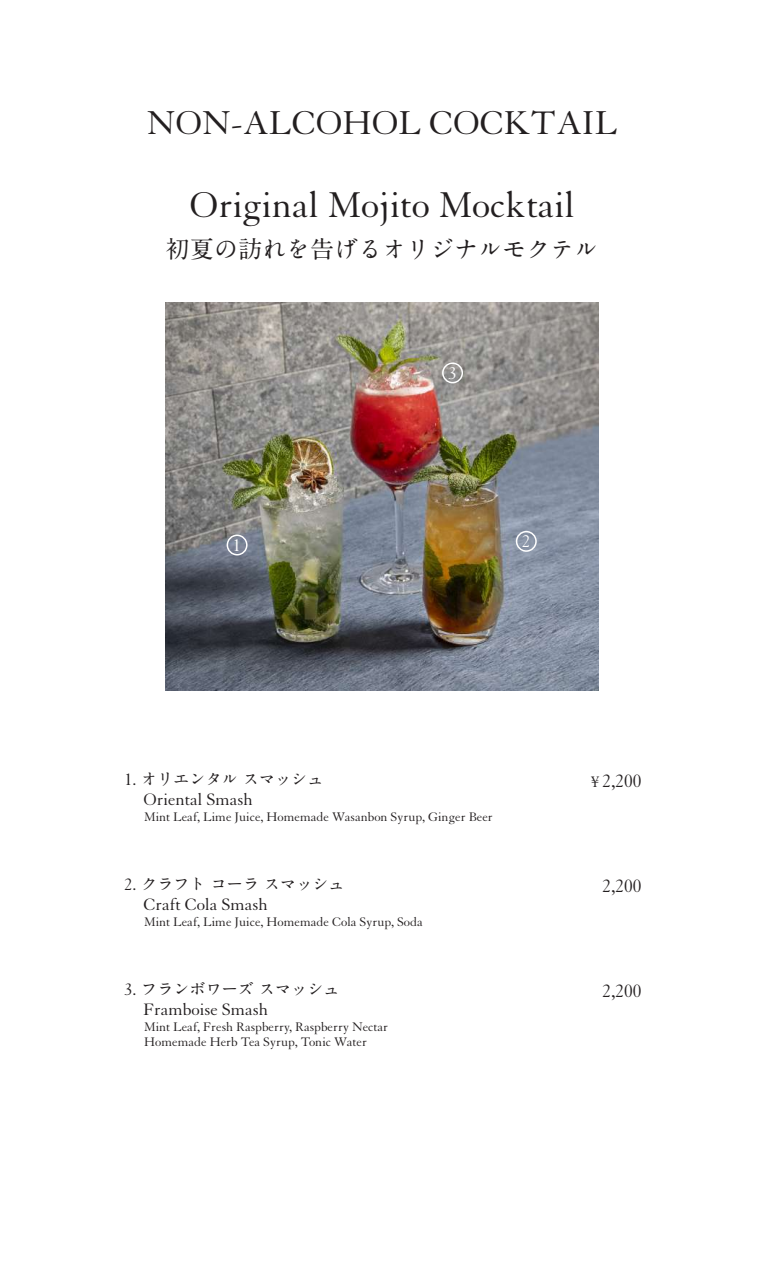
<style>
.page{position:relative;width:766px;height:1263px;background:#fff}
.page>*{position:absolute;margin:0;border:0;box-sizing:border-box;transform-origin:0 0}
.t1{font:39px "Granjon LT Std";color:#231f20}
.t2{font:36px "Granjon LT Std";color:#231f20}
.t3{font:700 24px "A1 Mincho Std";color:#231f20}
.t4{font:19.5px "Granjon LT Std";color:#231f20}
.t5{font:18.45px "Granjon LT Std";color:#fff}
.t6{font:18px "Granjon LT Std";color:#231f20}
.t7{font:700 16.5px "A1 Mincho Std";letter-spacing:-.025em;color:#231f20}
.t8{font:13.5px/15px "Granjon LT Std";color:#231f20}
.s1{font-family:"Granjon LT Std";font-weight:400;font-size:18px}
.s2{font-size:16.5px}
</style>
<div class="page">
<img style="left:165px;top:303px;width:433px;height:387px">
<div style="left:226px;top:534px;width:21px;height:21px;border:2px solid #fff;border-radius:50%"></div>
<div style="left:515px;top:531px;width:21px;height:21px;border:2px solid #fff;border-radius:50%"></div>
<div style="left:442px;top:362px;width:21px;height:21px;border:2px solid #fff;border-radius:50%"></div>
<h2 class="t2" style="left:147px;top:104px;width:472px">NON-ALCOHOL COCKTAIL</h2>
<h1 class="t1" style="left:189px;top:184px;width:387px">Original Mojito Mocktail</h1>
<h3 class="t3" style="left:166px;top:229px;width:433px">初夏の訪れを告げるオリジナルモクテル</h3>
<h3 class="t5" style="left:448px;top:363px;width:10px">3</h3>
<h3 class="t5" style="left:233px;top:535px;width:10px">1</h3>
<h3 class="t5" style="left:522px;top:531px;width:10px">2</h3>
<p class="t7" style="left:124px;top:766px;width:200px"><span class="s1">1.</span> オリエンタル スマッシュ</p>
<h3 class="t6" style="left:143px;top:790px;width:111px">Oriental Smash</h3>
<p class="t8" style="left:144px;top:810px;width:350px">Mint Leaf, Lime Juice, Homemade Wasanbon Syrup, Ginger Beer</p>
<p class="t7" style="left:124px;top:871px;width:222px"><span class="s1">2.</span> クラフト コーラ スマッシュ</p>
<h3 class="t6" style="left:143px;top:895px;width:126px">Craft Cola Smash</h3>
<p class="t8" style="left:144px;top:915px;width:280px">Mint Leaf, Lime Juice, Homemade Cola Syrup, Soda</p>
<p class="t7" style="left:124px;top:976px;width:217px"><span class="s1">3.</span> フランボワーズ スマッシュ</p>
<h3 class="t6" style="left:143px;top:1000px;width:126px">Framboise Smash</h3>
<p class="t8" style="left:144px;top:1020px;width:245px">Mint Leaf, Fresh Raspberry, Raspberry Nectar<br>Homemade Herb Tea Syrup, Tonic Water</p>
<h3 class="t4" style="left:591px;top:770px;width:51px"><span class="s2">¥</span> 2,200</h3>
<h3 class="t4" style="left:602px;top:875px;width:40px">2,200</h3>
<h3 class="t4" style="left:602px;top:980px;width:40px">2,200</h3>
</div>
